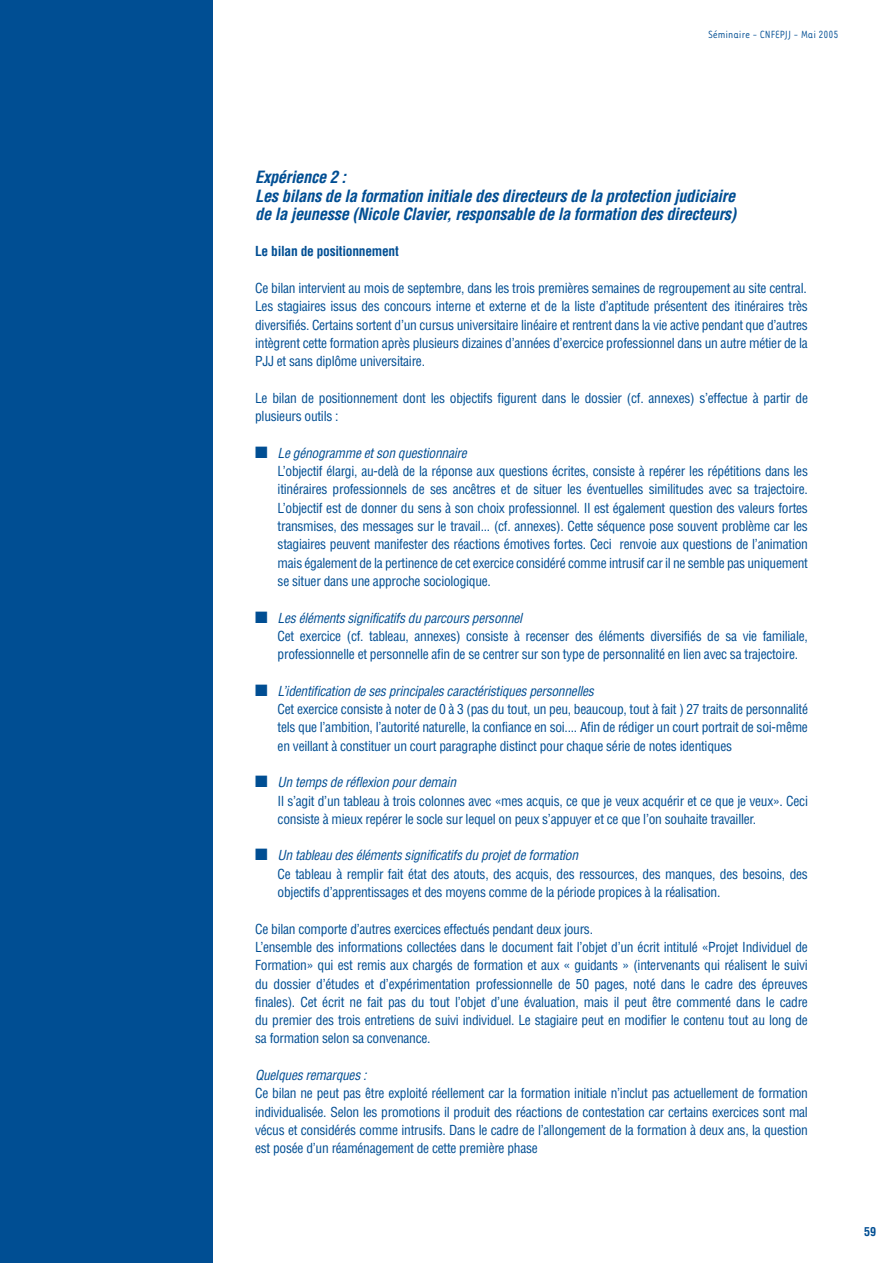
<style>
.page{position:relative;width:893px;height:1263px;background:#fff}
.page>*{position:absolute;margin:0;border:0;box-sizing:border-box;transform-origin:0 0}
.t1{font:italic 700 condensed 16.5px/18.3px "Helvetica";letter-spacing:-.02em;color:#004e93}
.t2{font:condensed 13.5px/18.3px "Helvetica";letter-spacing:-.02em;color:#004e93}
.t3{font:italic condensed 13.5px "Helvetica";letter-spacing:-.02em;color:#004e93}
.t4{font:700 condensed 13.5px "Helvetica";letter-spacing:-.02em;color:#004e93}
.t5{font:12px "Tarzana Narrow";color:#004e93}
.t6{font:700 condensed 12px "Helvetica";color:#004e93}
</style>
<div class="page">
<div style="left:0;top:0;width:213px;height:1263px;background:#004e93"></div>
<p class="t5" style="left:708px;top:27px;width:132px">Séminaire - CNFEPJJ - Mai 2005</p>
<p class="t1" style="left:255px;top:168px;width:483px">Expérience 2 :<br>Les bilans de la formation initiale des directeurs de la protection judiciaire de la jeunesse (Nicole Clavier, responsable de la formation des directeurs)</p>
<p class="t4" style="left:255px;top:243px;width:145px">Le bilan de positionnement</p>
<p class="t2" style="left:255px;top:279px;width:554px;text-align:justify">Ce bilan intervient au mois de septembre, dans les trois premières semaines de regroupement au site central.<br>Les stagiaires issus des concours interne et externe et de la liste d’aptitude présentent des itinéraires très diversifiés. Certains sortent d’un cursus universitaire linéaire et rentrent dans la vie active pendant que d’autres intègrent cette formation après plusieurs dizaines d’années d’exercice professionnel dans un autre métier de la PJJ et sans diplôme universitaire.</p>
<p class="t2" style="left:255px;top:389px;width:554px">Le bilan de positionnement dont les objectifs figurent dans le dossier (cf. annexes) s’effectue à partir de plusieurs outils :</p>
<p class="t3" style="left:278px;top:444px;width:191px">Le génogramme et son questionnaire</p>
<p class="t2" style="left:278px;top:462px;width:532px;text-align:justify">L’objectif élargi, au-delà de la réponse aux questions écrites, consiste à repérer les répétitions dans les itinéraires professionnels de ses ancêtres et de situer les éventuelles similitudes avec sa trajectoire.<br>L’objectif est de donner du sens à son choix professionnel. Il est également question des valeurs fortes transmises, des messages sur le travail... (cf. annexes). Cette séquence pose souvent problème car les stagiaires peuvent manifester des réactions émotives fortes. Ceci renvoie aux questions de l’animation mais également de la pertinence de cet exercice considéré comme intrusif car il ne semble pas uniquement se situer dans une approche sociologique.</p>
<p class="t3" style="left:278px;top:609px;width:246px">Les éléments significatifs du parcours personnel</p>
<p class="t2" style="left:278px;top:627px;width:532px">Cet exercice (cf. tableau, annexes) consiste à recenser des éléments diversifiés de sa vie familiale, professionnelle et personnelle afin de se centrer sur son type de personnalité en lien avec sa trajectoire.</p>
<p class="t3" style="left:278px;top:682px;width:318px">L’identification de ses principales caractéristiques personnelles</p>
<p class="t2" style="left:278px;top:700px;width:532px;text-align:justify">Cet exercice consiste à noter de 0 à 3 (pas du tout, un peu, beaucoup, tout à fait ) 27 traits de personnalité tels que l’ambition, l’autorité naturelle, la confiance en soi.... Afin de rédiger un court portrait de soi-même en veillant à constituer un court paragraphe distinct pour chaque série de notes identiques</p>
<p class="t3" style="left:278px;top:774px;width:180px">Un temps de réflexion pour demain</p>
<p class="t2" style="left:278px;top:791px;width:532px">Il s’agit d’un tableau à trois colonnes avec «mes acquis, ce que je veux acquérir et ce que je veux». Ceci consiste à mieux repérer le socle sur lequel on peux s’appuyer et ce que l’on souhaite travailler.</p>
<p class="t3" style="left:278px;top:847px;width:302px">Un tableau des éléments significatifs du projet de formation</p>
<p class="t2" style="left:278px;top:865px;width:532px">Ce tableau à remplir fait état des atouts, des acquis, des ressources, des manques, des besoins, des objectifs d’apprentissages et des moyens comme de la période propices à la réalisation.</p>
<p class="t2" style="left:255px;top:919px;width:554px">Ce bilan comporte d’autres exercices effectués pendant deux jours.<br>L’ensemble des informations collectées dans le document fait l’objet d’un écrit intitulé «Projet Individuel de Formation» qui est remis aux chargés de formation et aux « guidants » (intervenants qui réalisent le suivi du dossier d’études et d’expérimentation professionnelle de 50 pages, noté dans le cadre des épreuves finales). Cet écrit ne fait pas du tout l’objet d’une évaluation, mais il peut être commenté dans le cadre du premier des trois entretiens de suivi individuel. Le stagiaire peut en modifier le contenu tout au long de sa formation selon sa convenance.</p>
<p class="t3" style="left:255px;top:1067px;width:113px">Quelques remarques :</p>
<p class="t2" style="left:255px;top:1084px;width:554px;text-align:justify">Ce bilan ne peut pas être exploité réellement car la formation initiale n’inclut pas actuellement de formation individualisée. Selon les promotions il produit des réactions de contestation car certains exercices sont mal vécus et considérés comme intrusifs. Dans le cadre de l’allongement de la formation à deux ans, la question est posée d’un réaménagement de cette première phase</p>
<p class="t6" style="left:864px;top:1224px;width:13px">59</p>
</div>
